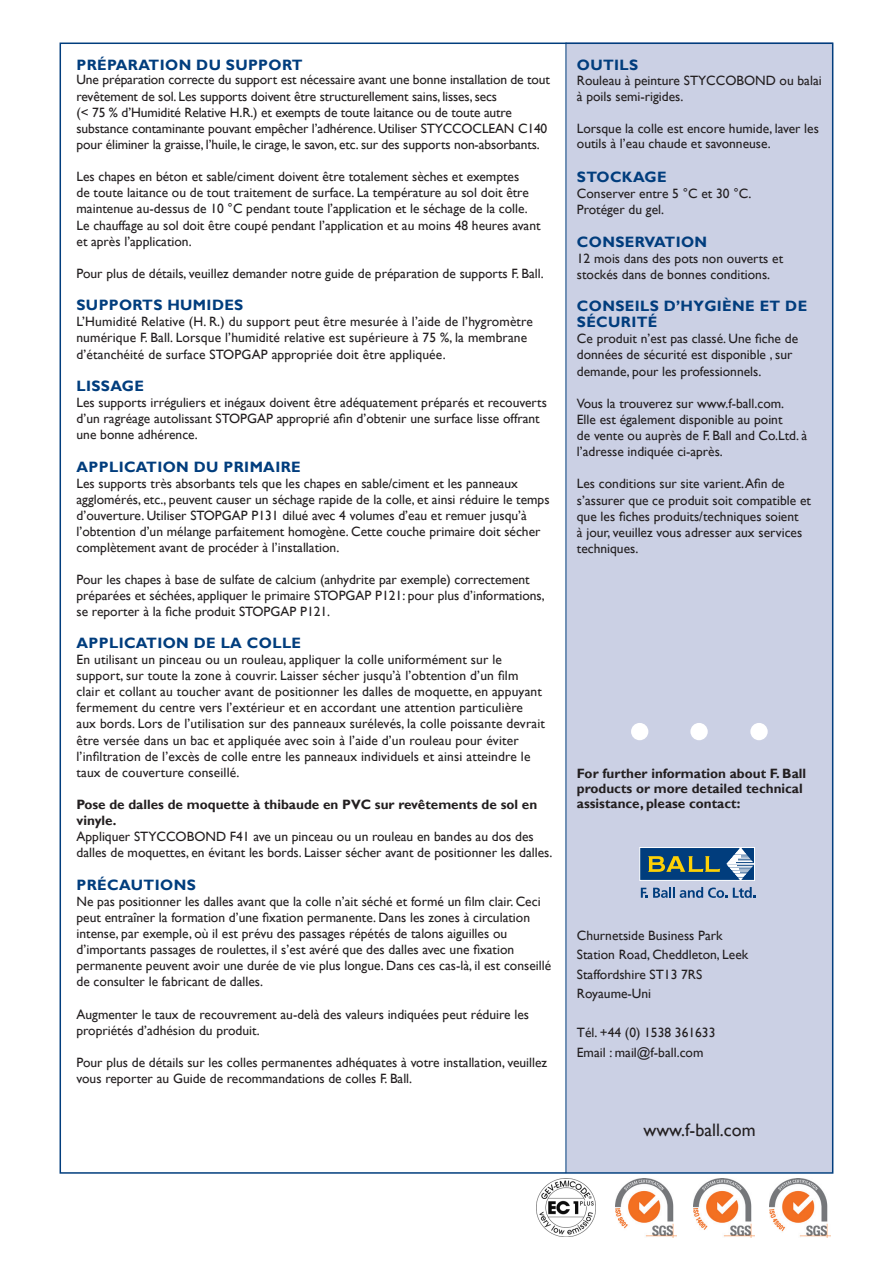
<style>
.page{position:relative;width:893px;height:1263px;background:#fff}
.page>*{position:absolute;margin:0;border:0;box-sizing:border-box;transform-origin:0 0}
.t1{font:18px "Gill Sans";color:#231f20}
.t2{font:700 15px/16.2px "Gill Sans";letter-spacing:.025em;color:#013d7d}
.t3{font:13.5px/16.2px "Gill Sans";color:#231f20}
.t4{font:700 13.5px/15px "Gill Sans";color:#231f20}
.s1{font-weight:700}
</style>
<div class="page">
<div style="left:566px;top:43px;width:267px;height:1129px;background:#cbd0e4"></div>
<hr style="left:566px;top:43px;width:1px;height:1130px;background:#013d7d">
<div style="left:690px;top:723px;width:18px;height:17px;background:#fff;border-radius:50%"></div>
<div style="left:631px;top:723px;width:17px;height:17px;background:#fff;border-radius:50%"></div>
<div style="left:750px;top:723px;width:18px;height:17px;background:#fff;border-radius:50%"></div>
<svg style="left:641px;top:887px;width:86px;height:11px"></svg>
<svg style="left:733px;top:887px;width:22px;height:11px"></svg>
<div style="left:639px;top:847px;width:116px;height:34px;background:#013d7d;border:1px solid #fff"></div>
<svg style="left:648px;top:856px;width:72px;height:16px"></svg>
<svg style="left:726px;top:847px;width:29px;height:33px"></svg>
<img style="left:769px;top:1178px;width:61px;height:60px">
<img style="left:693px;top:1178px;width:61px;height:60px">
<img style="left:615px;top:1178px;width:61px;height:60px">
<img style="left:537px;top:1178px;width:58px;height:59px">
<p class="t2" style="left:77px;top:57px;width:227px">PRÉPARATION DU SUPPORT</p>
<p class="t3" style="left:77px;top:72px;width:475px">Une préparation correcte du support est nécessaire avant une bonne installation de tout revêtement de sol. Les supports doivent être structurellement sains, lisses, secs<br>(&lt; 75 % d’Humidité Relative H.R.) et exempts de toute laitance ou de toute autre substance contaminante pouvant empêcher l’adhérence. Utiliser STYCCOCLEAN C140 pour éliminer la graisse, l’huile, le cirage, le savon, etc. sur des supports non-absorbants.</p>
<p class="t3" style="left:77px;top:169px;width:466px">Les chapes en béton et sable/ciment doivent être totalement sèches et exemptes<br>de toute laitance ou de tout traitement de surface. La température au sol doit être maintenue au-dessus de 10 °C pendant toute l’application et le séchage de la colle.<br>Le chauffage au sol doit être coupé pendant l’application et au moins 48 heures avant et après l’application.</p>
<p class="t3" style="left:77px;top:266px;width:469px">Pour plus de détails, veuillez demander notre guide de préparation de supports F. Ball.</p>
<p class="t2" style="left:77px;top:297px;width:168px">SUPPORTS HUMIDES</p>
<p class="t3" style="left:77px;top:314px;width:458px">L’Humidité Relative (H. R.) du support peut être mesurée à l’aide de l’hygromètre numérique F. Ball. Lorsque l’humidité relative est supérieure à 75 %, la membrane d’étanchéité de surface STOPGAP appropriée doit être appliquée.</p>
<p class="t2" style="left:77px;top:378px;width:69px">LISSAGE</p>
<p class="t3" style="left:77px;top:395px;width:472px">Les supports irréguliers et inégaux doivent être adéquatement préparés et recouverts d’un ragréage autolissant STOPGAP approprié afin d’obtenir une surface lisse offrant une bonne adhérence.</p>
<p class="t2" style="left:77px;top:459px;width:226px">APPLICATION DU PRIMAIRE</p>
<p class="t3" style="left:77px;top:475px;width:474px">Les supports très absorbants tels que les chapes en sable/ciment et les panneaux agglomérés, etc., peuvent causer un séchage rapide de la colle, et ainsi réduire le temps d’ouverture. Utiliser STOPGAP P131 dilué avec 4 volumes d’eau et remuer jusqu’à l’obtention d’un mélange parfaitement homogène. Cette couche primaire doit sécher complètement avant de procéder à l’installation.</p>
<p class="t3" style="left:77px;top:572px;width:470px;line-height:15.8px">Pour les chapes à base de sulfate de calcium (anhydrite par exemple) correctement préparées et séchées, appliquer le primaire STOPGAP P121: pour plus d’informations, se reporter à la fiche produit STOPGAP P121.</p>
<p class="t2" style="left:77px;top:635px;width:226px">APPLICATION DE LA COLLE</p>
<p class="t3" style="left:77px;top:651px;width:470px">En utilisant un pinceau ou un rouleau, appliquer la colle uniformément sur le support, sur toute la zone à couvrir. Laisser sécher jusqu’à l’obtention d’un film clair et collant au toucher avant de positionner les dalles de moquette, en appuyant fermement du centre vers l’extérieur et en accordant une attention particulière aux bords. Lors de l’utilisation sur des panneaux surélevés, la colle poissante devrait être versée dans un bac et appliquée avec soin à l’aide d’un rouleau pour éviter l’infiltration de l’excès de colle entre les panneaux individuels et ainsi atteindre le taux de couverture conseillé.</p>
<p class="t3" style="left:77px;top:797px;width:477px"><span class="s1">Pose de dalles de moquette à thibaude en PVC sur revêtements de sol en vinyle.<br></span>Appliquer STYCCOBOND F41 ave un pinceau ou un rouleau en bandes au dos des dalles de moquettes, en évitant les bords. Laisser sécher avant de positionner les dalles.</p>
<p class="t2" style="left:77px;top:877px;width:121px">PRÉCAUTIONS</p>
<p class="t3" style="left:77px;top:893px;width:476px">Ne pas positionner les dalles avant que la colle n’ait séché et formé un film clair. Ceci peut entraîner la formation d’une fixation permanente. Dans les zones à circulation intense, par exemple, où il est prévu des passages répétés de talons aiguilles ou d’importants passages de roulettes, il s’est avéré que des dalles avec une fixation permanente peuvent avoir une durée de vie plus longue. Dans ces cas-là, il est conseillé de consulter le fabricant de dalles.</p>
<p class="t3" style="left:77px;top:1006px;width:454px">Augmenter le taux de recouvrement au-delà des valeurs indiquées peut réduire les propriétés d’adhésion du produit.</p>
<p class="t3" style="left:77px;top:1055px;width:472px">Pour plus de détails sur les colles permanentes adhéquates à votre installation, veuillez vous reporter au Guide de recommandations de colles F. Ball.</p>
<p class="t2" style="left:577px;top:57px;width:63px">OUTILS</p>
<p class="t3" style="left:577px;top:73px;width:246px;line-height:15.8px">Rouleau à peinture STYCCOBOND ou balai à poils semi-rigides.</p>
<p class="t3" style="left:577px;top:120px;width:243px;line-height:15.8px">Lorsque la colle est encore humide, laver les outils à l’eau chaude et savonneuse.</p>
<p class="t2" style="left:577px;top:169px;width:91px">STOCKAGE</p>
<p class="t3" style="left:577px;top:186px;width:176px">Conserver entre 5 °C et 30 °C.</p>
<p class="t3" style="left:577px;top:202px;width:89px">Protéger du gel.</p>
<p class="t2" style="left:577px;top:234px;width:132px">CONSERVATION</p>
<p class="t3" style="left:577px;top:250px;width:208px">12 mois dans des pots non ouverts et stockés dans de bonnes conditions.</p>
<p class="t2" style="left:577px;top:298px;width:232px">CONSEILS D’HYGIÈNE ET DE<br>SÉCURITÉ</p>
<p class="t3" style="left:577px;top:331px;width:223px">Ce produit n’est pas classé. Une fiche de données de sécurité est disponible , sur demande, pour les professionnels.</p>
<p class="t3" style="left:577px;top:395px;width:209px">Vous la trouverez sur www.f-ball.com.</p>
<p class="t3" style="left:577px;top:412px;width:207px">Elle est également disponible au point</p>
<p class="t3" style="left:577px;top:428px;width:232px">de vente ou auprès de F. Ball and Co.Ltd. à</p>
<p class="t3" style="left:577px;top:444px;width:148px">l’adresse indiquée ci-après.</p>
<p class="t3" style="left:577px;top:476px;width:209px">Les conditions sur site varient. Afin de</p>
<p class="t3" style="left:577px;top:492px;width:236px">s’assurer que ce produit soit compatible et</p>
<p class="t3" style="left:577px;top:508px;width:223px">que les fiches produits/techniques soient</p>
<p class="t3" style="left:577px;top:524px;width:227px">à jour, veuillez vous adresser aux services</p>
<p class="t3" style="left:577px;top:541px;width:63px">techniques.</p>
<p class="t4" style="left:577px;top:766px;width:231px">For further information about F. Ball products or more detailed technical assistance, please contact:</p>
<p class="t3" style="left:577px;top:927px;width:147px">Churnetside Business Park</p>
<p class="t3" style="left:577px;top:947px;width:173px">Station Road, Cheddleton, Leek</p>
<p class="t3" style="left:577px;top:966px;width:127px">Staffordshire ST13 7RS</p>
<p class="t3" style="left:577px;top:986px;width:76px">Royaume-Uni</p>
<p class="t3" style="left:577px;top:1025px;width:140px">Tél. +44 (0) 1538 361633</p>
<p class="t3" style="left:577px;top:1044px;width:128px">Email : mail@f-ball.com</p>
<p class="t1" style="left:643px;top:1119px;width:114px">www.f-ball.com</p>
</div>
